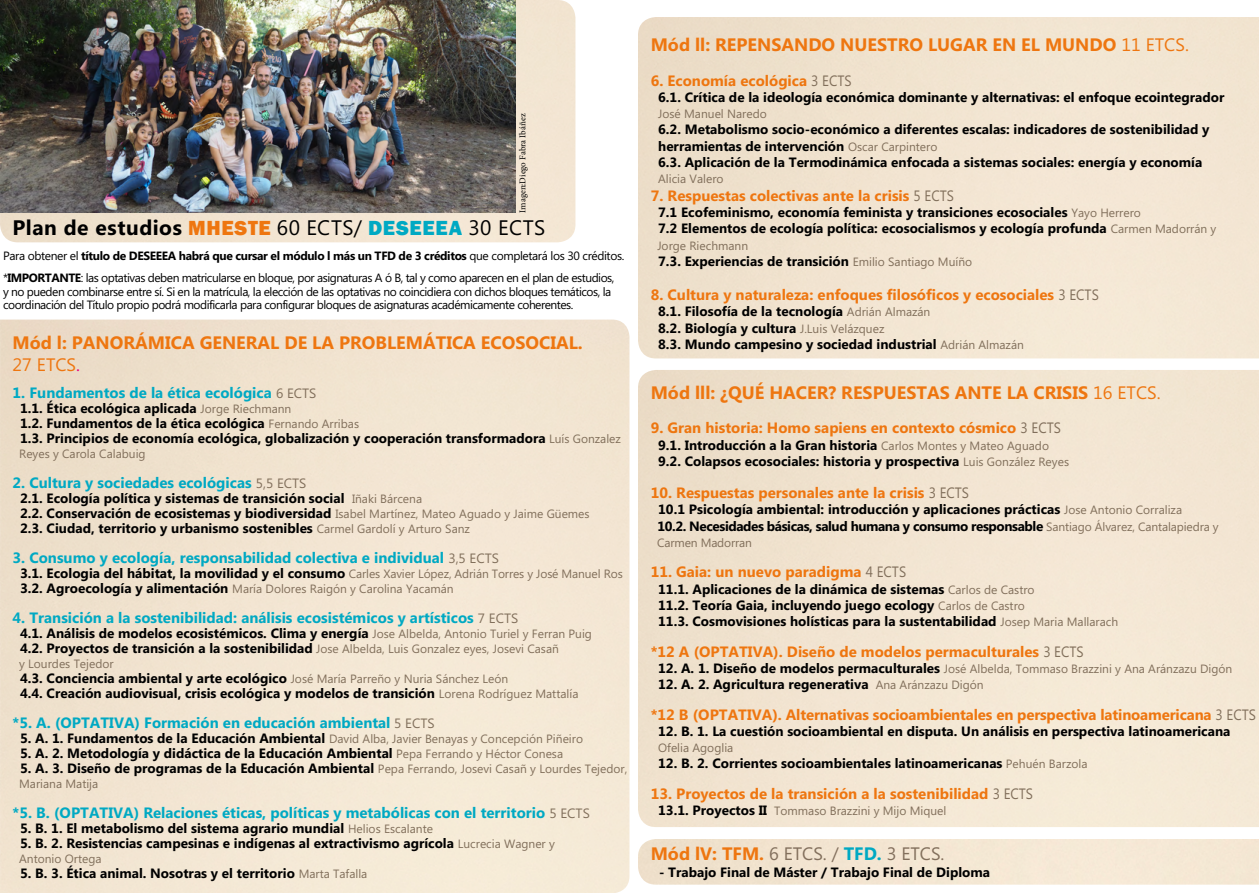
<style>
.page{position:relative;width:1259px;height:893px;background:#fff}
.page>*{position:absolute;margin:0;border:0;box-sizing:border-box;transform-origin:0 0}
.t1{font:700 21px "Microsoft Phags Pa";letter-spacing:.025em;color:#000}
.t2{font:700 18px/21.6px "Microsoft Phags Pa";color:#ee7610}
.t3{font:18px "Microsoft Phags Pa";color:#826f5c}
.t4{font:700 15px "Microsoft Phags Pa";color:#ee7610}
.t5{font:700 15px "Microsoft Phags Pa";color:#00a9c3}
.t6{font:700 13.5px/16.2px "Microsoft Phags Pa";color:#000}
.t7{font:12px/22.5px "Microsoft Phags Pa";letter-spacing:-.04em;color:#000}
.t8{font:12px "Microsoft Phags Pa";color:#816f5b}
.t9{font:9px "Minion Pro";letter-spacing:-.005em;color:#000}
.s1{font-family:"Franklin Gothic";font-weight:800;color:#ee7610}
.s2{font-weight:400}
.s3{font-family:"Franklin Gothic";font-weight:800;color:#00a9c3}
.s4{font-weight:700}
.s5{font-weight:400;color:#e6007d}
.s6{font-weight:400;font-size:13.5px;color:#816f5b}
.s7{font-weight:400;font-size:12px;color:#816f5b}
.s8{font-weight:700;font-size:13.5px;color:#000}
.s9{font-weight:400;color:#816f5b}
.s10{font-weight:700;color:#ee7610}
.s11{font-weight:700;color:#00a9c3}
</style>
<div class="page">
<img style="left:0;top:0;width:516px;height:213px">
<p class="t9" style="left:516px;top:213px;width:101px;rotate:-90deg">Imagen:Diego Fabra Ibáñez</p>
<h1 class="t1" style="left:13px;top:213px;width:534px">Plan de estudios <span class="s1">MHESTE</span> <span class="s2">60 ECTS/</span> <span class="s3">DESEEEA</span> <span class="s2">30 ECTS</span></h1>
<p class="t7" style="left:3px;top:244px;width:623px">Para obtener el <span class="s4">título de DESEEEA habrá que cursar el módulo l más un TFD de 3 créditos</span> que completará los 30 créditos. *<span class="s4">IMPORTANTE</span>: las optativas deben matricularse en bloque, por asignaturas A ó B, tal y como aparecen en el plan de estudios,</p>
<p class="t7" style="left:3px;top:284px;width:609px;line-height:13.5px">y no pueden combinarse entre sí. Si en la matrícula, la elección de las optativas no coincidiera con dichos bloques temáticos, la coordinación del Título propio podrá modificarla para configurar bloques de asignaturas académicamente coherentes.</p>
<h2 class="t2" style="left:13px;top:331px;width:572px">Mód l: PANORÁMICA GENERAL DE LA PROBLEMÁTICA ECOSOCIAL.<br><span class="s2">27 ETCS</span><span class="s5">.</span></h2>
<p class="t5" style="left:13px;top:382px;width:305px">1. Fundamentos de la ética ecológica <span class="s6">6 ECTS</span></p>
<p class="t6" style="left:20px;top:400px;width:602px;line-height:15px">1.1. Ética ecológica aplicada <span class="s7">Jorge Riechmann<br></span>1.2. Fundamentos de la ética ecológica <span class="s7">Fernando Arribas<br></span>1.3. Principios de economía ecológica, globalización y cooperación transformadora <span class="s7">Luís Gonzalez</span></p>
<p class="t8" style="left:19px;top:445px;width:128px">Reyes y Carola Calabuig</p>
<p class="t5" style="left:13px;top:472px;width:295px">2. Cultura y sociedades ecológicas <span class="s6">5,5 ECTS</span></p>
<p class="t6" style="left:20px;top:490px;width:571px;line-height:15px">2.1. Ecología política y sistemas de transición social <span class="s7">Iñaki Bárcena<br></span>2.2. Conservación de ecosistemas y biodiversidad <span class="s7">Isabel Martínez, Mateo Aguado y Jaime Güemes<br></span>2.3. Ciudad, territorio y urbanismo sostenibles <span class="s7">Carmel Gardolí y Arturo Sanz</span></p>
<p class="t5" style="left:13px;top:547px;width:488px">3. Consumo y ecología, responsabilidad colectiva e individual <span class="s6">3,5 ECTS</span></p>
<p class="t6" style="left:20px;top:564px;width:604px">3.1. Ecologia del hábitat, la movilidad y el consumo <span class="s7">Carles Xavier López, Adrián Torres y José Manuel Ros</span></p>
<p class="t8" style="left:20px;top:580px;width:435px"><span class="s8">3.2. Agroecología y alimentación</span> María Dolores Raigón y Carolina Yacamán</p>
<p class="t5" style="left:13px;top:607px;width:507px">4. Transición a la sostenibilidad: análisis ecosistémicos y artísticos <span class="s6">7 ECTS</span></p>
<p class="t6" style="left:20px;top:625px;width:573px;line-height:15px">4.1. Análisis de modelos ecosistémicos. Clima y energía <span class="s7">Jose Albelda, Antonio Turiel y Ferran Puig<br></span>4.2. Proyectos de transición a la sostenibilidad <span class="s7">Jose Albelda, Luis Gonzalez eyes, Josevi Casañ</span></p>
<p class="t8" style="left:19px;top:655px;width:96px">y Lourdes Tejedor</p>
<p class="t6" style="left:20px;top:670px;width:560px;line-height:15px">4.3. Conciencia ambiental y arte ecológico <span class="s7">José María Parreño y Nuria Sánchez León<br></span>4.4. Creación audiovisual, crisis ecológica y modelos de transición <span class="s7">Lorena Rodríguez Mattalía</span></p>
<p class="t5" style="left:13px;top:712px;width:423px">*5. A. (OPTATIVA) Formación en educación ambiental <span class="s6">5 ECTS</span></p>
<p class="t8" style="left:20px;top:730px;width:564px"><span class="s8">5. A. 1. Fundamentos de la Educación Ambiental</span> David Alba, Javier Benayas y Concepción Piñeiro</p>
<p class="t6" style="left:20px;top:744px;width:544px">5. A. 2. Metodología y didáctica de la Educación Ambiental <span class="s7">Pepa Ferrando y Héctor Conesa</span></p>
<p class="t6" style="left:20px;top:759px;width:609px">5. A. 3. Diseño de programas de la Educación Ambiental <span class="s7">Pepa Ferrando, Josevi Casañ y Lourdes Tejedor,</span></p>
<p class="t8" style="left:19px;top:775px;width:81px">Mariana Matija</p>
<p class="t5" style="left:13px;top:802px;width:579px">*5. B. (OPTATIVA) Relaciones éticas, políticas y metabólicas con el territorio <span class="s6">5 ECTS</span></p>
<p class="t6" style="left:20px;top:819px;width:414px">5. B. 1. El metabolismo del sistema agrario mundial <span class="s7">Helios Escalante</span></p>
<p class="t6" style="left:20px;top:834px;width:536px">5. B. 2. Resistencias campesinas e indígenas al extractivismo agrícola <span class="s7">Lucrecia Wagner y</span></p>
<p class="t8" style="left:19px;top:850px;width:84px">Antonio Ortega</p>
<p class="t6" style="left:20px;top:864px;width:349px">5. B. 3. Ética animal. Nosotras y el territorio <span class="s7">Marta Tafalla</span></p>
<h2 class="t2" style="left:651px;top:33px;width:539px">Mód ll: REPENSANDO NUESTRO LUGAR EN EL MUNDO <span class="s2">11 ETCS.</span></h2>
<p class="t4" style="left:651px;top:70px;width:202px">6. Economía ecológica <span class="s9">3 ECTS</span></p>
<p class="t6" style="left:658px;top:88px;width:568px">6.1. Crítica de la ideología económica dominante y alternativas: el enfoque ecointegrador</p>
<p class="t8" style="left:658px;top:106px;width:110px">José Manuel Naredo</p>
<p class="t6" style="left:658px;top:121px;width:553px">6.2. Metabolismo socio-económico a diferentes escalas: indicadores de sostenibilidad y herramientas de intervención <span class="s7">Oscar Carpintero<br></span>6.3. Aplicación de la Termodinámica enfocada a sistemas sociales: energía y economía</p>
<p class="t8" style="left:658px;top:171px;width:67px">Alicia Valero</p>
<p class="t4" style="left:651px;top:185px;width:305px">7. Respuestas colectivas ante la crisis <span class="s9">5 ECTS</span></p>
<p class="t6" style="left:658px;top:204px;width:560px">7.1 Ecofeminismo, economía feminista y transiciones ecosociales <span class="s7">Yayo Herrero<br></span>7.2 Elementos de ecología política: ecosocialismos y ecología profunda <span class="s7">Carmen Madorrán y</span></p>
<p class="t8" style="left:657px;top:237px;width:92px">Jorge Riechmann</p>
<p class="t6" style="left:658px;top:252px;width:315px">7.3. Experiencias de transición <span class="s7">Emilio Santiago Muíño</span></p>
<p class="t4" style="left:651px;top:284px;width:449px">8. Cultura y naturaleza: enfoques filosóficos y ecosociales <span class="s9">3 ECTS</span></p>
<p class="t6" style="left:658px;top:303px;width:367px">8.1. Filosofía de la tecnología <span class="s7">Adrián Almazán<br></span>8.2. Biología y cultura <span class="s7">J.Luis Velázquez<br></span>8.3. Mundo campesino y sociedad industrial <span class="s7">Adrián Almazán</span></p>
<h2 class="t2" style="left:651px;top:381px;width:511px">Mód lll: ¿QUÉ HACER? RESPUESTAS ANTE LA CRISIS <span class="s2">16 ETCS.</span></h2>
<p class="t4" style="left:651px;top:417px;width:412px">9. Gran historia: Homo sapiens en contexto cósmico <span class="s9">3 ECTS</span></p>
<p class="t6" style="left:658px;top:436px;width:412px">9.1. Introducción a la Gran historia <span class="s7">Carlos Montes y Mateo Aguado<br></span>9.2. Colapsos ecosociales: historia y prospectiva <span class="s7">Luis González Reyes</span></p>
<p class="t4" style="left:651px;top:482px;width:320px">10. Respuestas personales ante la crisis <span class="s9">3 ECTS</span></p>
<p class="t6" style="left:657px;top:501px;width:563px">10.1 Psicología ambiental: introducción y aplicaciones prácticas <span class="s7">Jose Antonio Corraliza<br></span>10.2. Necesidades básicas, salud humana y consumo responsable <span class="s7">Santiago Álvarez, Cantalapiedra y</span></p>
<p class="t8" style="left:657px;top:534px;width:96px">Carmen Madorran</p>
<p class="t4" style="left:651px;top:561px;width:257px">11. Gaia: un nuevo paradigma <span class="s9">4 ECTS</span></p>
<p class="t6" style="left:658px;top:580px;width:461px">11.1. Aplicaciones de la dinámica de sistemas <span class="s7">Carlos de Castro<br></span>11.2. Teoría Gaia, incluyendo juego ecology <span class="s7">Carlos de Castro<br></span>11.3. Cosmovisiones holísticas para la sustentabilidad <span class="s7">Josep Maria Mallarach</span></p>
<p class="t4" style="left:651px;top:640px;width:434px">*12 A (OPTATIVA). Diseño de modelos permaculturales <span class="s9">3 ECTS</span></p>
<p class="t8" style="left:658px;top:660px;width:575px"><span class="s8">12. A. 1. Diseño de modelos permaculturales</span> José Albelda, Tommaso Brazzini y Ana Aránzazu Digón</p>
<p class="t6" style="left:658px;top:675px;width:327px">12. A. 2. Agricultura regenerativa <span class="s7">Ana Aránzazu Digón</span></p>
<p class="t4" style="left:651px;top:703px;width:607px">*12 B (OPTATIVA). Alternativas socioambientales en perspectiva latinoamericana <span class="s9">3 ECTS</span></p>
<p class="t6" style="left:658px;top:722px;width:574px">12. B. 1. La cuestión socioambiental en disputa. Un análisis en perspectiva latinoamericana</p>
<p class="t8" style="left:658px;top:739px;width:77px">Ofelia Agoglia</p>
<p class="t6" style="left:658px;top:754px;width:431px">12. B. 2. Corrientes socioambientales latinoamericanas <span class="s7">Pehuén Barzola</span></p>
<p class="t4" style="left:651px;top:783px;width:384px">13. Proyectos de la transición a la sostenibilidad <span class="s9">3 ECTS</span></p>
<p class="t8" style="left:658px;top:802px;width:290px"><span class="s8">13.1. Proyectos II</span> Tommaso Brazzini y Mijo Miquel</p>
<h2 class="t3" style="left:651px;top:841px;width:295px"><span class="s10">Mód lV: TFM.</span> 6 ETCS. / <span class="s11">TFD.</span> 3 ETCS.</h2>
<p class="t6" style="left:659px;top:863px;width:332px">- Trabajo Final de Máster / Trabajo Final de Diploma</p>
</div>
